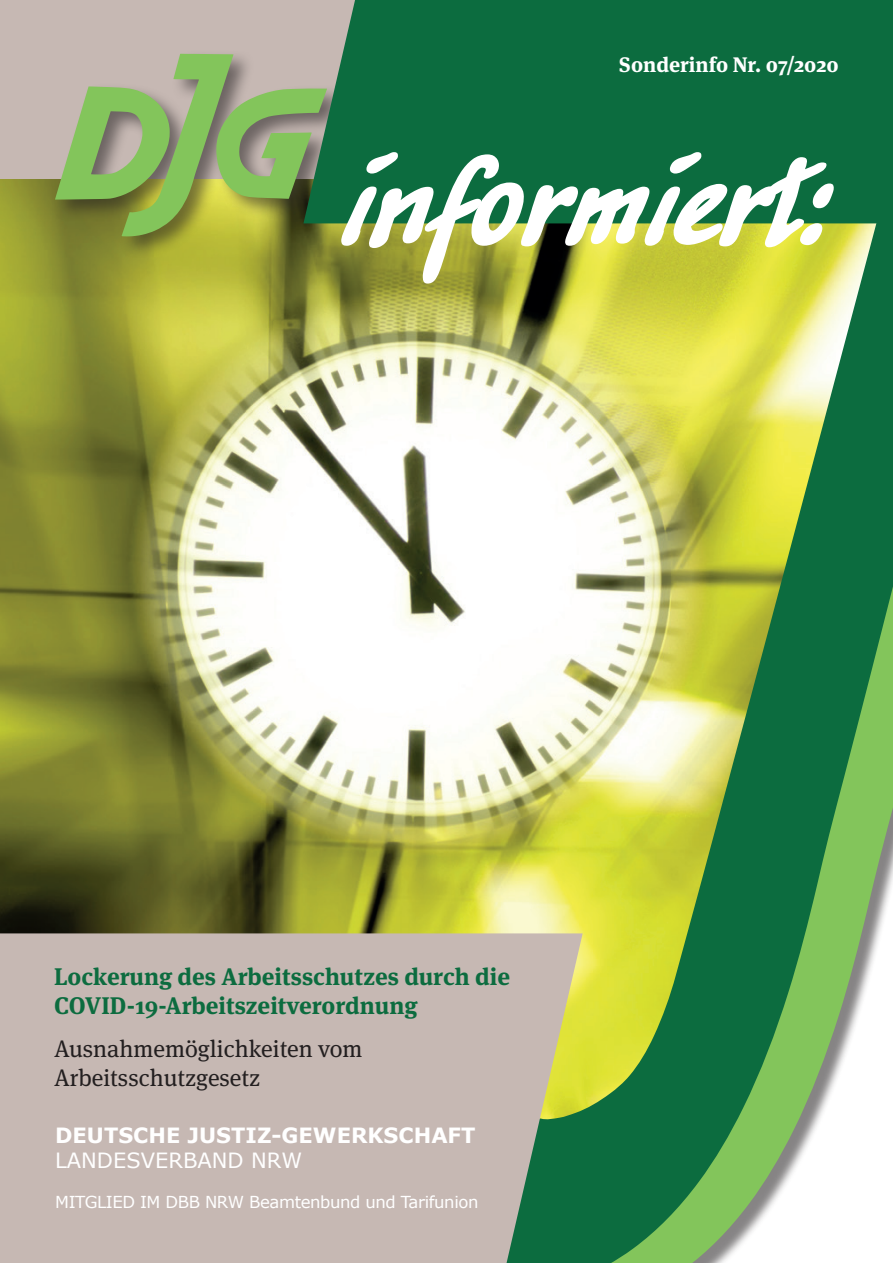
<style>
.page{position:relative;width:893px;height:1263px;background:#fff}
.page>*{position:absolute;margin:0;border:0;box-sizing:border-box;transform-origin:0 0}
.t1{font:italic 700 126px "Jakob";color:#fff}
.t2{font:700 24px/28.8px "Meta Serif Pro";color:#0c6c3f}
.t3{font:24px/28.8px "Meta Serif Pro";color:#231f20}
.t4{font:700 21px "Verdana";color:#fff}
.t5{font:700 21px "Meta Serif Pro";color:#fff}
.t6{font:21px "Verdana";color:#fff}
.t7{font:16.5px "Verdana";letter-spacing:-.025em;color:#fff}
</style>
<div class="page">
<img style="left:0;top:178px;width:493px;height:755px">
<div style="left:0;top:0;width:893px;height:178px;background:#c6b8b3"></div>
<div style="left:52px;top:50px;width:296px;height:209px;background:#231f20;opacity:.55"></div>
<svg style="left:55px;top:54px;width:272px;height:182px"></svg>
<svg style="left:493px;top:223px;width:400px;height:1040px"></svg>
<div style="left:0;top:933px;width:583px;height:330px;background:#c6b8b3"></div>
<div style="left:303px;top:0;width:590px;height:223px;background:#0c6c3f"></div>
<p class="t5" style="left:619px;top:48px;width:221px">Sonderinfo Nr. 07/2020</p>
<h1 class="t1" style="left:333px;top:105px;width:562px">informiert:</h1>
<p class="t2" style="left:54px;top:960px;width:458px">Lockerung des Arbeitsschutzes durch die<br>COVID-19-Arbeitszeitverordnung</p>
<p class="t3" style="left:54px;top:1033px;width:310px">Ausnahmemöglichkeiten vom<br>Arbeitsschutzgesetz</p>
<p class="t4" style="left:55px;top:1122px;width:422px">DEUTSCHE JUSTIZ-GEWERKSCHAFT</p>
<p class="t6" style="left:55px;top:1147px;width:248px">LANDESVERBAND NRW</p>
<p class="t7" style="left:55px;top:1191px;width:425px">MITGLIED IM DBB NRW Beamtenbund und Tarifunion</p>
</div>
